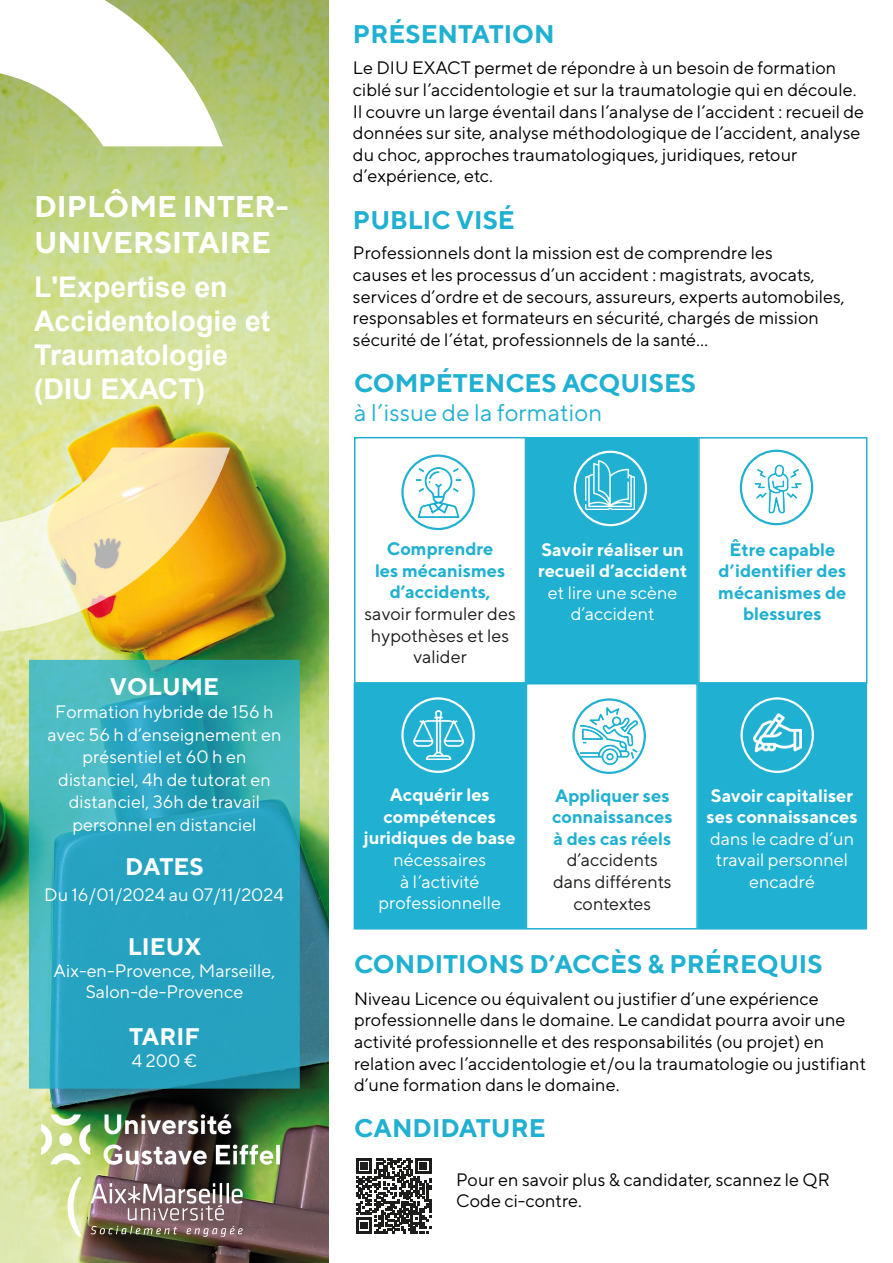
<style>
.page{position:relative;width:893px;height:1263px;background:#fff}
.page>*{position:absolute;margin:0;border:0;box-sizing:border-box;transform-origin:0 0}
.t1{font:700 30px/36px "TT Norms";color:#fff}
.t2{font:700 28.5px/34.2px "Arial";color:#fff}
.t3{font:700 25.5px "TT Norms";color:#20b0d1}
.t4{font:24px "TT Norms";color:#20b0d1}
.t5{font:700 24px "TT Norms";color:#fff}
.t6{font:18px/21.6px "TT Norms";color:#000}
.t7{font:18px/21.6px "TT Norms";color:#fff;text-align:center}
.t8{font:700 18px/21.6px "TT Norms";color:#20b0d1;text-align:center}
.t9{font:700 18px/21.6px "TT Norms";color:#fff;text-align:center}
.t10{font:18px/21.6px "TT Norms";color:#1d1d1b;text-align:center}
.s1{font-weight:400}
.s2{font-weight:400;color:#1d1d1b}
.s3{font-weight:700}
</style>
<div class="page">
<img style="left:0;top:0;width:329px;height:1263px">
<div style="left:526px;top:437px;width:172px;height:247px;background:#20b0d1"></div>
<div style="left:401px;top:454px;width:74px;height:76px;border:2px solid #20b0d1;border-radius:50%"></div>
<div style="left:574px;top:451px;width:73px;height:75px;border:2px solid #fff;border-radius:50%"></div>
<div style="left:740px;top:450px;width:73px;height:75px;border:2px solid #20b0d1;border-radius:50%"></div>
<img style="left:41px;top:1114px;width:239px;height:50px">
<svg style="left:29px;top:660px;width:271px;height:429px;background:#2ca5be"></svg>
<svg style="left:0;top:447px;width:255px;height:313px;background:#b2c189"></svg>
<svg style="left:0;top:0;width:223px;height:146px"></svg>
<div style="left:354px;top:437px;width:172px;height:247px;border:2px solid #20b0d1"></div>
<div style="left:698px;top:437px;width:169px;height:247px;border:2px solid #20b0d1"></div>
<img style="left:414px;top:468px;width:49px;height:50px">
<img style="left:586px;top:460px;width:49px;height:49px">
<img style="left:750px;top:461px;width:56px;height:56px">
<div style="left:526px;top:683px;width:172px;height:246px;background:#fff;border:2px solid #20b0d1"></div>
<div style="left:354px;top:683px;width:172px;height:246px;background:#20b0d1"></div>
<div style="left:698px;top:683px;width:169px;height:246px;background:#20b0d1"></div>
<div style="left:401px;top:697px;width:74px;height:76px;border:2px solid #fff;border-radius:50%"></div>
<div style="left:572px;top:698px;width:74px;height:76px;border:2px solid #20b0d1;border-radius:50%"></div>
<div style="left:740px;top:697px;width:74px;height:76px;border:2px solid #fff;border-radius:50%"></div>
<svg style="left:356px;top:1158px;width:75px;height:75px"></svg>
<img style="left:414px;top:710px;width:49px;height:50px">
<img style="left:580px;top:707px;width:59px;height:59px">
<img style="left:754px;top:713px;width:47px;height:40px">
<hr style="left:227px;top:1183px;width:2px;height:20px;background:#fff">
<svg style="left:232px;top:1189px;width:11px;height:14px"></svg>
<svg style="left:91px;top:1183px;width:133px;height:37px;background:#947e83"></svg>
<svg style="left:67px;top:1177px;width:14px;height:60px"></svg>
<svg style="left:91px;top:1226px;width:86px;height:8px"></svg>
<svg style="left:186px;top:1226px;width:57px;height:11px"></svg>
<p class="t1" style="left:34px;top:188px;width:256px">DIPLÔME INTER-<br>UNIVERSITAIRE</p>
<p class="t2" style="left:34px;top:270px;width:238px">L'Expertise en<br>Accidentologie et<br>Traumatologie (DIU EXACT)</p>
<p class="t5" style="left:110px;top:672px;width:111px">VOLUME</p>
<p class="t7" style="left:48px;top:700px;width:236px;line-height:22.5px">Formation hybride de 156 h avec 56 h d’enseignement en présentiel et 60 h en distanciel, 4h de tutorat en distanciel, 36h de travail personnel en distanciel</p>
<p class="t5" style="left:125px;top:851px;width:80px">DATES</p>
<p class="t7" style="left:44px;top:883px;width:241px">Du 16/01/2024 au 07/11/2024</p>
<p class="t5" style="left:128px;top:931px;width:75px">LIEUX</p>
<p class="t7" style="left:54px;top:959px;width:223px">Aix-en-Provence, Marseille,<br>Salon-de-Provence</p>
<p class="t5" style="left:129px;top:1021px;width:72px">TARIF</p>
<p class="t7" style="left:132px;top:1049px;width:67px">4 200 €</p>
<p class="t3" style="left:353px;top:18px;width:203px">PRÉSENTATION</p>
<p class="t6" style="left:353px;top:57px;width:513px">Le DIU EXACT permet de répondre à un besoin de formation ciblé sur l’accidentologie et sur la traumatologie qui en découle.<br>Il couvre un large éventail dans l’analyse de l’accident : recueil de données sur site, analyse méthodologique de l’accident, analyse</p>
<p class="t6" style="left:353px;top:143px;width:446px">du choc, approches traumatologiques, juridiques, retour d’expérience, etc.</p>
<p class="t3" style="left:353px;top:204px;width:163px">PUBLIC VISÉ</p>
<p class="t6" style="left:353px;top:242px;width:421px">Professionnels dont la mission est de comprendre les</p>
<p class="t6" style="left:353px;top:263px;width:493px">causes et les processus d’un accident : magistrats, avocats, services d’ordre et de secours, assureurs, experts automobiles, responsables et formateurs en sécurité, chargés de mission sécurité de l’état, professionnels de la santé…</p>
<p class="t3" style="left:354px;top:367px;width:344px">COMPÉTENCES ACQUISES</p>
<p class="t4" style="left:354px;top:397px;width:250px">à l’issue de la formation</p>
<p class="t8" style="left:375px;top:538px;width:132px">Comprendre les mécanismes d’accidents,</p>
<p class="t10" style="left:365px;top:602px;width:153px">savoir formuler des hypothèses et les valider</p>
<p class="t9" style="left:538px;top:538px;width:151px">Savoir réaliser un recueil d’accident <span class="s1">et lire une scène d’accident</span></p>
<p class="t8" style="left:718px;top:538px;width:130px">Être capable d’identifier des mécanismes de blessures</p>
<p class="t9" style="left:364px;top:784px;width:153px">Acquérir les compétences juridiques de base</p>
<p class="t7" style="left:378px;top:848px;width:124px">nécessaires<br>à l’activité professionnelle</p>
<p class="t8" style="left:552px;top:784px;width:122px">Appliquer ses connaissances à des cas réels <span class="s2">d’accidents</span></p>
<p class="t10" style="left:553px;top:870px;width:120px">dans différents contextes</p>
<p class="t7" style="left:706px;top:784px;width:153px"><span class="s3">Savoir capitaliser ses connaissances </span>dans le cadre d’un travail personnel encadré</p>
<p class="t3" style="left:354px;top:948px;width:470px">CONDITIONS D’ACCÈS &amp; PRÉREQUIS</p>
<p class="t6" style="left:354px;top:987px;width:514px">Niveau Licence ou équivalent ou justifier d’une expérience professionnelle dans le domaine. Le candidat pourra avoir une activité professionnelle et des responsabilités (ou projet) en relation avec l’accidentologie et/ou la traumatologie ou justifiant d’une formation dans le domaine.</p>
<p class="t3" style="left:354px;top:1112px;width:193px">CANDIDATURE</p>
<p class="t6" style="left:456px;top:1168px;width:375px">Pour en savoir plus &amp; candidater, scannez le QR<br>Code ci-contre.</p>
</div>
